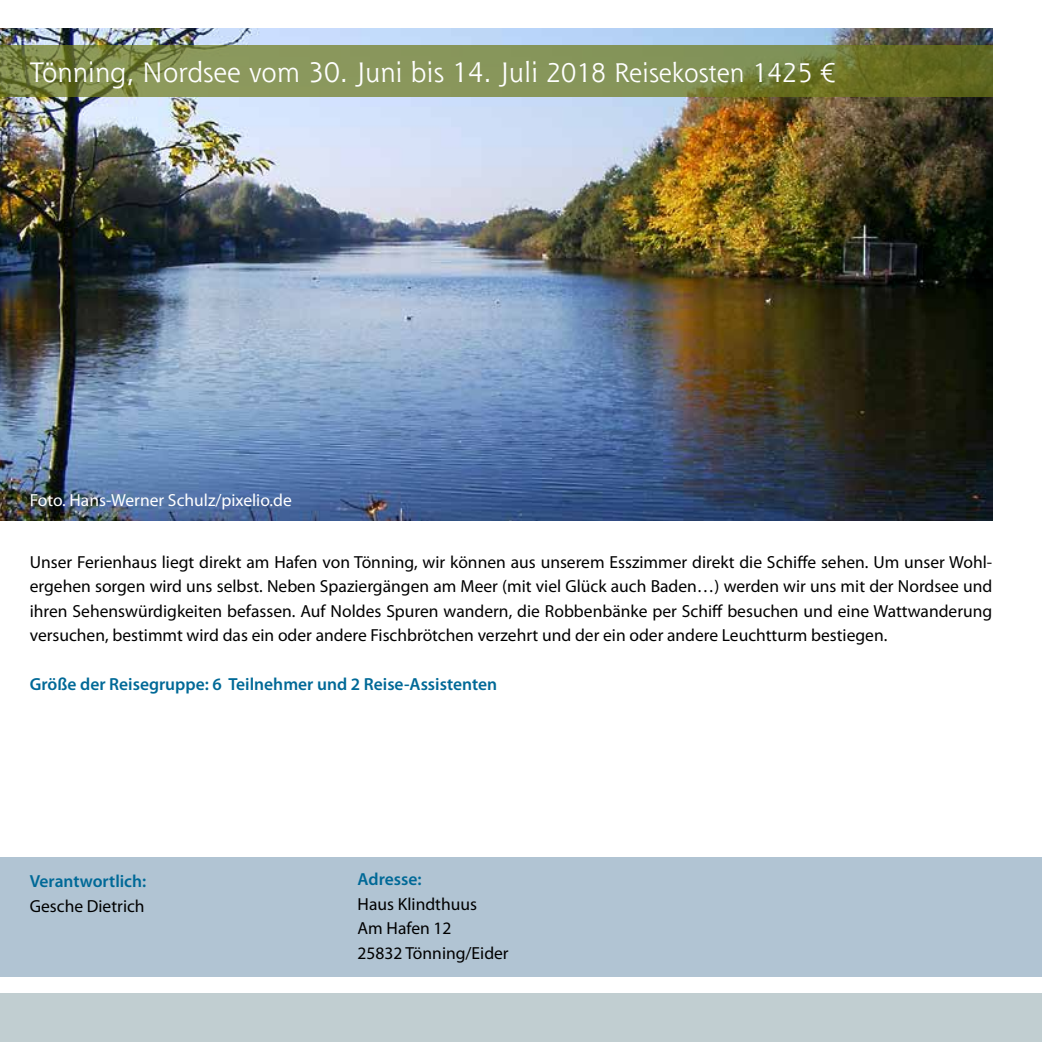
<style>
.page{position:relative;width:1042px;height:1042px;background:#fff}
.page>*{position:absolute;margin:0;border:0;box-sizing:border-box;transform-origin:0 0}
.t1{font:27.47px "Shannon Std";color:#fff}
.t2{font:17.5px/24.5px "Myriad Pro";color:#000}
.t3{font:600 17.5px "Myriad Pro";color:#006997}
.t4{font:17.5px "Myriad Pro";color:#fff}
.s1{font-size:26.25px}
</style>
<div class="page">
<div style="left:0;top:857px;width:1042px;height:119px;background:#b1c4d3"></div>
<div style="left:0;top:993px;width:1042px;height:49px;background:#c1ced1"></div>
<img style="left:0;top:29px;width:992px;height:491px">
<svg style="left:0;top:45px;width:992px;height:52px;background:#7d894a"></svg>
<h1 class="t1" style="left:30px;top:54px;width:807px">Tönning, Nordsee vom 30. Juni bis 14. Juli <span class="s1">2018 Reisekosten 1425 €</span></h1>
<p class="t4" style="left:30px;top:489px;width:264px">Foto. Hans-Werner Schulz/pixelio.de</p>
<p class="t2" style="left:30px;top:549px;width:964px;text-align:justify">Unser Ferienhaus liegt direkt am Hafen von Tönning, wir können aus unserem Esszimmer direkt die Schiffe sehen. Um unser Wohl&shy;ergehen sorgen wird uns selbst. Neben Spaziergängen am Meer (mit viel Glück auch Baden…) werden wir uns mit der Nordsee und ihren Sehenswürdigkeiten befassen. Auf Noldes Spuren wandern, die Robbenbänke per Schiff besuchen und eine Wattwanderung versuchen, bestimmt wird das ein oder andere Fischbrötchen verzehrt und der ein oder andere Leuchtturm bestiegen.</p>
<p class="t3" style="left:30px;top:673px;width:469px">Größe der Reisegruppe: 6 Teilnehmer und 2 Reise-Assistenten</p>
<p class="t3" style="left:30px;top:870px;width:118px">Verantwortlich:</p>
<p class="t2" style="left:30px;top:893px;width:116px">Gesche Dietrich</p>
<p class="t3" style="left:358px;top:868px;width:65px">Adresse:</p>
<p class="t2" style="left:358px;top:891px;width:153px">Haus Klindthuus<br>Am Hafen 12<br>25832 Tönning/Eider</p>
</div>
